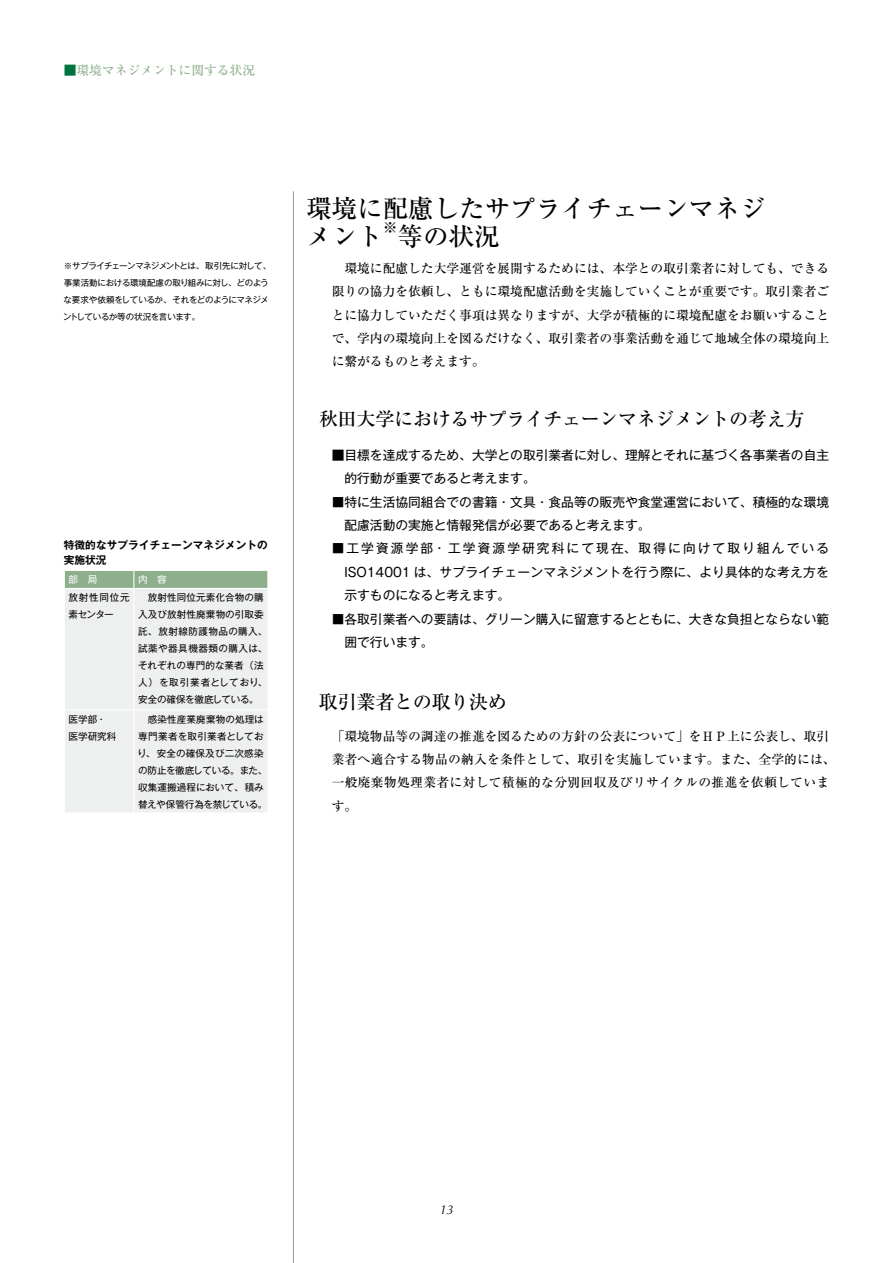
<style>
.page{position:relative;width:893px;height:1263px;background:#fff}
.page>*{position:absolute;margin:0;border:0;box-sizing:border-box;transform-origin:0 0}
.t1{font:500 25.5px/27.6px "Ryumin Pro";color:#000}
.t2{font:500 19.2px "Ryumin Pro";letter-spacing:-.02em;color:#000}
.t3{font:500 14.85px "Ryumin Pro";color:#000}
.t4{font:500 12.75px/23.4px "Ryumin Pro";color:#000;text-align:justify}
.t5{font:12.75px/23.4px "Gothic MB101 Pr 5";color:#000}
.t6{font:500 12.75px "Ryumin Pro";color:#8daf8c}
.t7{font:italic 12.75px "Optima";color:#000}
.t8{font:700 10.65px/14.9px "Gothic MB101 Pr 5 De";letter-spacing:.01em;color:#000}
.t9{font:9.6px/17px "Gothic MB101 Pr 5";letter-spacing:.015em;color:#000}
.t10{font:9.6px/17px "Gothic MB101 Pr 5";letter-spacing:.075em;color:#000}
.t11{font:9.6px "Gothic MB101 Pr 5";color:#fff}
.t12{font:8.55px/17px "Gothic MB101 Pr 5";letter-spacing:-.04em;color:#000}
.s1{color:#00743f}
.s2{font-family:"Koz Min Pro"}
</style>
<div class="page">
<hr style="left:293px;top:191px;width:1px;height:1072px;background:#9f9fa0">
<div style="left:65px;top:589px;width:202px;height:223px;background:#eeefef"></div>
<svg style="left:64px;top:570px;width:204px;height:18px;background:#94b493"></svg>
<hr style="left:133px;top:589px;width:1px;height:120px;background:#fff">
<hr style="left:64px;top:709px;width:70px;height:1px;background:#fff">
<hr style="left:134px;top:709px;width:134px;height:1px;background:#fff">
<hr style="left:133px;top:710px;width:1px;height:102px;background:#fff">
<p class="t6" style="left:64px;top:60px;width:193px"><span class="s1">■</span>環境マネジメントに関する状況</p>
<p class="t12" style="left:63px;top:257px;width:209px">※サプライチェーンマネジメントとは、取引先に対して、事業活動における環境配慮の取り組みに対し、どのような要求や依頼をしているか、それをどのようにマネジメントしているか等の状況を言います。</p>
<p class="t8" style="left:64px;top:537px;width:206px">特徴的なサプライチェーンマネジメントの実施状況</p>
<p class="t11" style="left:69px;top:571px;width:30px">部　局</p>
<p class="t11" style="left:138px;top:571px;width:30px">内　容</p>
<p class="t10" style="left:69px;top:588px;width:63px">放射性同位元素センター</p>
<p class="t9" style="left:138px;top:588px;width:131px;text-indent:10px">放射性同位元素化合物の購入及び放射性廃棄物の引取委託、放射線防護物品の購入、試薬や器具機器類の購入は、それぞれの専門的な業者（法人）を取引業者としており、安全の確保を徹底している。</p>
<p class="t9" style="left:69px;top:709px;width:49px">医学部・医学研究科</p>
<p class="t9" style="left:137px;top:709px;width:132px;text-indent:10px">感染性産業廃棄物の処理は専門業者を取引業者としており、安全の確保及び二次感染の防止を徹底している。また、収集運搬過程において、積み替えや保管行為を禁じている。</p>
<h1 class="t1" style="left:306px;top:193px;width:461px">環境に配慮したサプライチェーンマネジメント</h1>
<p class="t3" style="left:383px;top:216px;width:16px">※</p>
<h1 class="t1" style="left:398px;top:221px;width:104px">等の状況</h1>
<p class="t4" style="left:332px;top:255px;width:499px;text-indent:13px">環境に配慮した大学運営を展開するためには、本学との取引業者に対しても、できる限りの協力を依頼し、ともに環境配慮活動を実施していくことが重要です。取引業者ごとに協力していただく事項は異なりますが、大学が積極的に環境配慮をお願いすることで、学内の環境向上を図るだけなく、取引業者の事業活動を通じて地域全体の環境向上に繋がるものと考えます。　</p>
<h2 class="t2" style="left:319px;top:404px;width:487px">秋田大学におけるサプライチェーンマネジメントの考え方</h2>
<p class="t5" style="left:344px;top:442px;width:486px;text-indent:-13px">■目標を達成するため、大学との取引業者に対し、理解とそれに基づく各事業者の自主的行動が重要であると考えます。</p>
<p class="t5" style="left:344px;top:489px;width:486px;text-indent:-13px"><span class="s2">■</span>特に生活協同組合での書籍・文具・食品等の販売や食堂運営において、積極的な環境配慮活動の実施と情報発信が必要であると考えます。</p>
<p class="t5" style="left:344px;top:536px;width:486px;text-align:justify;text-indent:-13px"><span class="s2">■</span>工学資源学部・工学資源学研究科にて現在、取得に向けて取り組んでいるISO14001 は、サプライチェーンマネジメントを行う際に、より具体的な考え方を示すものになると考えます。</p>
<p class="t5" style="left:344px;top:606px;width:486px;text-indent:-13px"><span class="s2">■</span>各取引業者への要請は、グリーン購入に留意するとともに、大きな負担とならない範囲で行います。</p>
<h2 class="t2" style="left:319px;top:687px;width:189px">取引業者との取り決め</h2>
<p class="t4" style="left:332px;top:723px;width:505px;text-align:left">「環境物品等の調達の推進を図るための方針の公表について」をＨＰ上に公表し、取引業者へ適合する物品の納入を条件として、取引を実施しています。また、全学的には、一般廃棄物処理業者に対して積極的な分別回収及びリサイクルの推進を依頼しています。　</p>
<p class="t7" style="left:439px;top:1202px;width:7px">13</p>
</div>
